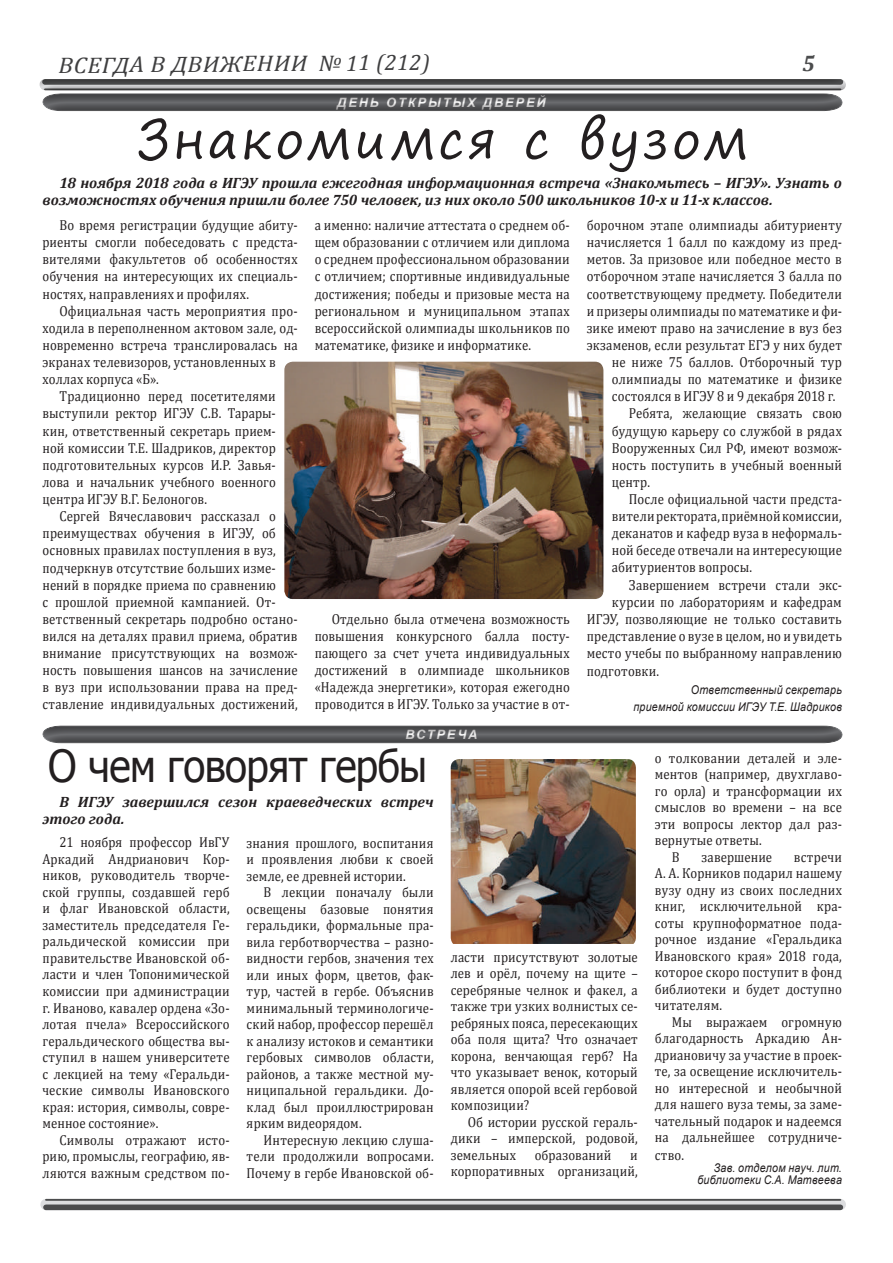
<style>
.page{position:relative;width:893px;height:1263px;background:#fff}
.page>*{position:absolute;margin:0;border:0;box-sizing:border-box;transform-origin:0 0}
.t1{font:51.6px "Segoe Print";letter-spacing:.07em;color:#231f20}
.t2{font:44.25px "Tahoma";letter-spacing:-.015em;color:#231f20;scale:.91 1}
.t3{font:italic 22.5px "Cambria";color:#3e3e3f;scale:1.09 1}
.t4{font:italic 700 15px/17px "Cambria";letter-spacing:-.005em;color:#231f20}
.t5{font:14.55px/17.1px "Cambria";letter-spacing:.01em;color:#231f20;text-align:justify;scale:.88 1}
.t6{font:14.4px/16.5px "Cambria";letter-spacing:.01em;color:#231f20;text-align:justify;scale:.89 1}
.t7{font:italic 700 12.9px "Arial";letter-spacing:.15em;color:#fff}
.t8{font:italic 12.15px "Arial";letter-spacing:.02em;color:#231f20;scale:.88 1}
.t9{font:italic 12px/12px "Arial";letter-spacing:.02em;color:#231f20;text-align:right;scale:.89 1}
.s1{font-size:12.15px}
</style>
<div class="page">
<div style="left:46px;top:1199px;width:794px;height:11px;background:#dcdddf"></div>
<hr style="left:46px;top:1199px;width:794px;height:2px;background:#4b4c4d">
<div style="left:46px;top:1204px;width:794px;height:6px;background:#4b4c4d"></div>
<div style="left:42px;top:80px;width:801px;height:33px;background:#231f20;opacity:.5"></div>
<div style="left:42px;top:712px;width:801px;height:33px;background:#231f20;opacity:.5"></div>
<img style="left:451px;top:759px;width:185px;height:185px">
<img style="left:284px;top:362px;width:319px;height:237px">
<h3 class="t3" style="left:58px;top:51px;width:342px;rotate:-1deg">ВСЕГДА В ДВИЖЕНИИ № 11 (212)</h3>
<p class="t7" style="left:337px;top:94px;width:210px">ДЕНЬ ОТКРЫТЫХ ДВЕРЕЙ</p>
<h1 class="t1" style="left:137px;top:94px;width:612px">Знакомимся с вузом</h1>
<p class="t4" style="left:43px;top:174px;width:801px;text-indent:17px">18 ноября 2018 года в ИГЭУ прошла ежегодная информационная встреча «Знакомьтесь – ИГЭУ». Узнать о возможностях обучения пришли более 750 человек, из них около 500 школьников 10-х и 11-х классов.</p>
<p class="t5" style="left:43px;top:217px;width:291px;text-indent:17px">Во время регистрации будущие абиту&shy;риенты смогли побеседовать с предста&shy;вителями факультетов об особенностях обучения на интересующих их специаль&shy;ностях, направлениях и профилях.</p>
<p class="t5" style="left:43px;top:302px;width:291px;text-align:left;text-indent:17px">Официальная часть мероприятия про&shy;ходила в переполненном актовом зале, од&shy;новременно встреча транслировалась на экранах телевизоров, установленных в холлах корпуса «Б».</p>
<p class="t5" style="left:43px;top:388px;width:267px;text-indent:17px">Традиционно перед посетителями выступили ректор ИГЭУ С.В. Тарары&shy;кин, ответственный секретарь прием&shy;ной комиссии Т.Е. Шадриков, директор подготовительных курсов И.Р. Завья&shy;лова и начальник учебного военного центра ИГЭУ В.Г. Белоногов.</p>
<p class="t5" style="left:43px;top:508px;width:291px;text-align:left;text-indent:17px">Сергей Вячеславович рассказал о преимуществах обучения в ИГЭУ, об основных правилах поступления в вуз, подчеркнув отсутствие больших изме&shy;нений в порядке приема по сравнению<br>с прошлой приемной кампанией. От&shy;ветственный секретарь подробно остано&shy;вился на деталях правил приема, обратив внимание присутствующих на возмож&shy;ность повышения шансов на зачисление в вуз при использовании права на пред&shy;ставление индивидуальных достижений,</p>
<p class="t5" style="left:587px;top:216px;width:291px">борочном этапе олимпиады абитуриенту</p>
<p class="t5" style="left:587px;top:234px;width:291px">начисляется 1 балл по каждому из пред-</p>
<p class="t5" style="left:587px;top:251px;width:291px">метов. За призовое или победное место в</p>
<p class="t5" style="left:587px;top:268px;width:291px">отборочном этапе начисляется 3 балла по</p>
<p class="t5" style="left:587px;top:285px;width:291px">соответствующему предмету. Победители</p>
<p class="t5" style="left:587px;top:302px;width:291px">и призеры олимпиады по математике и фи-</p>
<p class="t5" style="left:587px;top:319px;width:291px">зике имеют право на зачисление в вуз без</p>
<p class="t5" style="left:587px;top:336px;width:291px">экзаменов, если результат ЕГЭ у них будет</p>
<p class="t5" style="left:612px;top:353px;width:263px">не ниже 75 баллов. Отборочный тур</p>
<p class="t5" style="left:612px;top:371px;width:263px">олимпиады по математике и физике</p>
<p class="t5" style="left:612px;top:388px;width:255px">состоялся в ИГЭУ 8 и 9 декабря 2018 г.</p>
<p class="t5" style="left:629px;top:405px;width:244px">Ребята, желающие связать свою</p>
<p class="t5" style="left:612px;top:422px;width:263px">будущую карьеру со службой в рядах</p>
<p class="t5" style="left:612px;top:439px;width:263px">Вооруженных Сил РФ, имеют возмож-</p>
<p class="t5" style="left:612px;top:456px;width:263px">ность поступить в учебный военный</p>
<p class="t5" style="left:612px;top:473px;width:45px">центр.</p>
<p class="t5" style="left:629px;top:490px;width:244px">После официальной части предста-</p>
<p class="t5" style="left:612px;top:507px;width:263px">вители ректората, приёмной комиссии,</p>
<p class="t5" style="left:612px;top:525px;width:263px">деканатов и кафедр вуза в неформаль-</p>
<p class="t5" style="left:612px;top:542px;width:263px">ной беседе отвечали на интересующие</p>
<p class="t5" style="left:612px;top:559px;width:161px">абитуриентов вопросы.</p>
<p class="t5" style="left:629px;top:576px;width:244px">Завершением встречи стали экс-</p>
<p class="t5" style="left:612px;top:593px;width:263px">курсии по лабораториям и кафедрам</p>
<p class="t5" style="left:587px;top:610px;width:291px">ИГЭУ, позволяющие не только составить</p>
<p class="t5" style="left:587px;top:627px;width:291px">представление о вузе в целом, но и увидеть</p>
<p class="t5" style="left:587px;top:644px;width:291px">место учебы по выбранному направлению</p>
<p class="t5" style="left:587px;top:662px;width:84px">подготовки.</p>
<p class="t8" style="left:691px;top:682px;width:173px">Ответственный секретарь</p>
<p class="t9" style="left:633px;top:701px;width:236px"><span class="s1">приемной комис</span>сии ИГЭУ Т.Е. Шадриков</p>
<p class="t5" style="left:315px;top:216px;width:291px">а именно: наличие аттестата о среднем об&shy;щем образовании с отличием или диплома о среднем профессиональном образовании с отличием; спортивные индивидуальные достижения; победы и призовые места на региональном и муниципальном этапах всероссийской олимпиады школьников по математике, физике и информатике.</p>
<p class="t5" style="left:315px;top:610px;width:291px;text-indent:17px">Отдельно была отмечена возможность повышения конкурсного балла посту&shy;пающего за счет учета индивидуальных достижений в олимпиаде школьников «Надежда энергетики», которая ежегодно проводится в ИГЭУ. Только за участие в от-</p>
<p class="t7" style="left:405px;top:726px;width:74px">ВСТРЕЧА</p>
<h2 class="t2" style="left:48px;top:736px;width:418px">О чем говорят гербы</h2>
<p class="t4" style="left:43px;top:793px;width:393px;text-indent:17px">В ИГЭУ завершился сезон краеведческих встреч этого года.</p>
<p class="t6" style="left:43px;top:834px;width:212px;text-indent:17px">21 ноября профессор ИвГУ Аркадий Андрианович Кор&shy;ников, руководитель творче&shy;ской группы, создавшей герб и флаг Ивановской области, заместитель председателя Ге&shy;ральдической комиссии при правительстве Ивановской об&shy;ласти и член Топонимической комиссии при администрации г. Иваново, кавалер ордена «Зо&shy;лотая пчела» Всероссийского геральдического общества вы&shy;ступил в нашем университете с лекцией на тему «Геральди&shy;ческие символы Ивановского края: история, символы, совре&shy;менное состояние».</p>
<p class="t6" style="left:43px;top:1131px;width:212px;text-indent:17px">Символы отражают исто&shy;рию, промыслы, географию, яв&shy;ляются важным средством по-</p>
<p class="t6" style="left:247px;top:834px;width:212px">знания прошлого, воспитания и проявления любви к своей земле, ее древней истории.</p>
<p class="t6" style="left:247px;top:884px;width:212px;text-indent:17px">В лекции поначалу были освещены базовые понятия геральдики, формальные пра&shy;вила герботворчества – разно&shy;видности гербов, значения тех или иных форм, цветов, фак&shy;тур, частей в гербе. Объяснив минимальный терминологиче&shy;ский набор, профессор перешёл к анализу истоков и семантики гербовых символов области, районов, а также местной му&shy;ниципальной геральдики. До&shy;клад был проиллюстрирован ярким видеорядом.</p>
<p class="t6" style="left:247px;top:1131px;width:212px;text-indent:17px">Интересную лекцию слуша&shy;тели продолжили вопросами.<br>Почему в гербе Ивановской об-</p>
<p class="t6" style="left:451px;top:948px;width:212px">ласти присутствуют золотые лев и орёл, почему на щите – серебряные челнок и факел, а также три узких волнистых се&shy;ребряных пояса, пересекающих оба поля щита? Что означает корона, венчающая герб? На что указывает венок, который является опорой всей гербовой композиции?</p>
<p class="t6" style="left:451px;top:1113px;width:212px;text-indent:17px">Об истории русской гераль&shy;дики – имперской, родовой, земельных</p>
<p class="t6" style="left:535px;top:1146px;width:88px">образований</p>
<p class="t6" style="left:451px;top:1146px;width:212px;text-align:right">и<br>корпоративных организаций,</p>
<p class="t6" style="left:655px;top:750px;width:212px">о толковании деталей и эле-</p>
<p class="t6" style="left:655px;top:766px;width:212px">ментов (например, двухглаво-</p>
<p class="t6" style="left:655px;top:783px;width:212px">го орла) и трансформации их</p>
<p class="t6" style="left:655px;top:799px;width:212px">смыслов во времени – на все</p>
<p class="t6" style="left:655px;top:816px;width:212px">эти вопросы лектор дал раз-</p>
<p class="t6" style="left:655px;top:832px;width:122px">вернутые ответы.</p>
<p class="t6" style="left:672px;top:849px;width:10px">В</p>
<p class="t6" style="left:701px;top:849px;width:81px">завершение</p>
<p class="t6" style="left:655px;top:849px;width:212px;text-indent:139px">встречи А. А. Корников подарил нашему вузу одну из своих последних книг, исключительной кра&shy;соты крупноформатное пода&shy;рочное издание «Геральдика Ивановского края» 2018 года, которое скоро поступит в фонд библиотеки и будет доступно читателям.</p>
<p class="t6" style="left:655px;top:1013px;width:212px;text-indent:17px">Мы выражаем огромную благодарность Аркадию Ан&shy;дриановичу за участие в проек&shy;те, за освещение исключитель&shy;но интересной и необычной для нашего вуза темы, за заме&shy;чательный подарок и надеемся на дальнейшее сотрудниче&shy;ство.</p>
<p class="t9" style="left:697px;top:1162px;width:164px">Зав. отделом науч. лит. библиотеки С.А. Матвеева</p>
</div>
